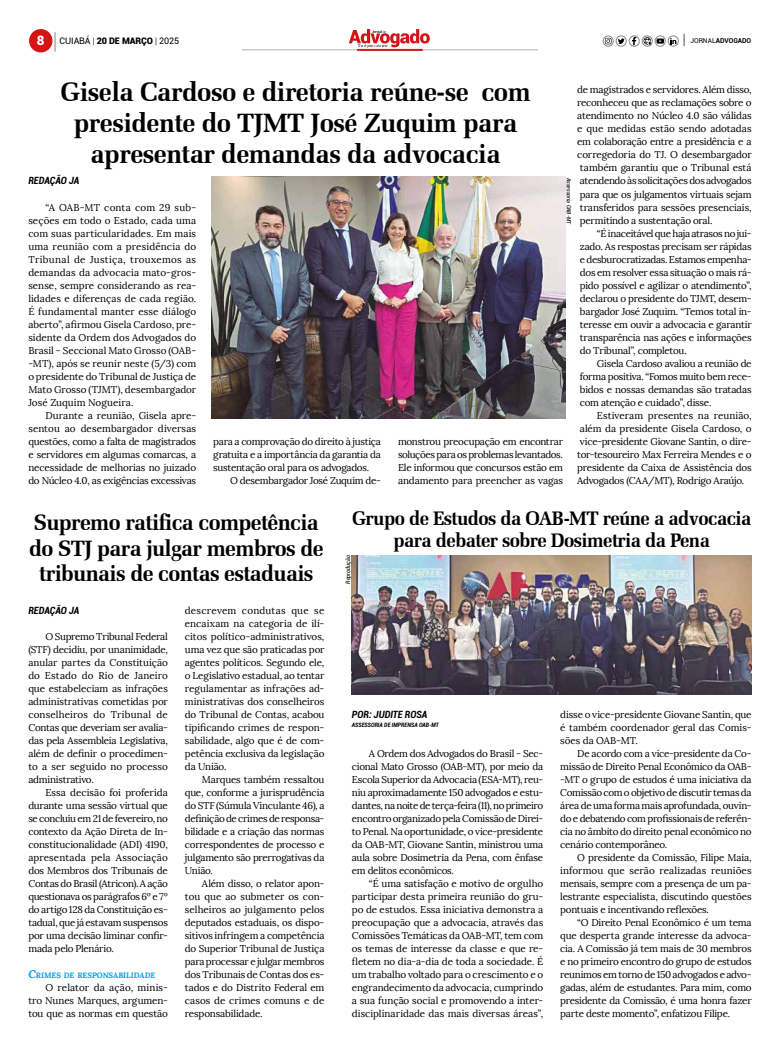
<style>
.page{position:relative;width:780px;height:1049px;background:#fff}
.page>*{position:absolute;margin:0;border:0;box-sizing:border-box;transform-origin:0 0}
.t1{font:700 26.6px/31.2px "Zapf Elliptical 711 BT";letter-spacing:-.02em;color:#000;text-align:center}
.t2{font:700 22.3px/25.6px "Zapf Elliptical 711 BT";letter-spacing:-.03em;color:#000;text-align:center}
.t3{font:700 19.6px/22.5px "Zapf Elliptical 711 BT";letter-spacing:-.03em;color:#000;text-align:center;scale:.96 1}
.t4{font:italic 700 condensed 10px "Roboto";color:#000}
.t5{font:9.9px/13px "Lora";letter-spacing:-.02em;color:#000;text-align:justify}
.t6{font:9px "Roboto";letter-spacing:-.01em;color:#000}
.t7{font:italic 700 7.7px "Lora";color:#009fe3}
.t8{font:700 6.7px "Roboto";color:#000}
.t9{font:italic 700 condensed 6px "Roboto";color:#000}
.t10{font:italic condensed 6px "Roboto";color:#000}
.s1{font-weight:900;font-size:13px;color:#fff}
.s2{font-weight:300}
.s3{font-weight:900}
.s4{font-weight:400;font-size:14.2px}
.s5{font-weight:400}
.s6{font-size:11px}
</style>
<div class="page">
<hr style="left:242px;top:50px;width:296px;height:1px;background:#b3b2b2">
<div style="left:29px;top:29px;width:23px;height:23px;background:#d51317;border-radius:50%"></div>
<svg style="left:55px;top:32px;width:1px;height:20px"></svg>
<div style="left:357px;top:49px;width:66px;height:2px;border:1px solid #d51317"></div>
<svg style="left:632px;top:38px;width:4px;height:7px"></svg>
<div style="left:628px;top:36px;width:11px;height:11px;border:1px solid #878787;border-radius:5px"></div>
<div style="left:641px;top:36px;width:11px;height:11px;border:1px solid #878787;border-radius:5px"></div>
<div style="left:615px;top:36px;width:11px;height:11px;border:1px solid #878787;border-radius:5px"></div>
<svg style="left:618px;top:38px;width:6px;height:6px"></svg>
<div style="left:602px;top:36px;width:11px;height:11px;border:1px solid #878787;border-radius:5px"></div>
<svg style="left:605px;top:38px;width:6px;height:6px"></svg>
<div style="left:654px;top:36px;width:11px;height:11px;border:1px solid #878787;border-radius:5px"></div>
<svg style="left:643px;top:37px;width:21px;height:9px"></svg>
<div style="left:668px;top:36px;width:10px;height:11px;border:1px solid #878787;border-radius:5px"></div>
<svg style="left:670px;top:38px;width:6px;height:6px"></svg>
<svg style="left:349px;top:29px;width:81px;height:19px"></svg>
<img style="left:211px;top:176px;width:354px;height:243px">
<img style="left:352px;top:555px;width:399px;height:139px">
<p class="t6" style="left:37px;top:34px;width:144px"><span class="s1">8</span> CUIABÁ <span class="s2">|</span> <span class="s3">20 DE MARÇO</span> <span class="s2">|</span> 2025</p>
<p class="t8" style="left:683px;top:36px;width:69px"><span class="s4">|</span> <span class="s5">JORNAL</span>ADVOGADO</p>
<h1 class="t1" style="left:60px;top:76px;width:472px">Gisela Cardoso e diretoria reúne-se com presidente do TJMT José Zuquim para apresentar demandas da advocacia</h1>
<p class="t5" style="left:577px;top:83px;width:176px">de magistrados e servidores. Além disso, reconheceu que as reclamações sobre o atendimento no Núcleo 4.0 são válidas e que medidas estão sendo adotadas em colaboração entre a presidência e a corregedoria do TJ. O desembargador também garantiu que o Tribunal está atendendo às solicitações dos advogados para que os julgamentos virtuais sejam transferidos para sessões presenciais, permitindo a sustentação oral.</p>
<p class="t5" style="left:580px;top:227px;width:173px;text-indent:17px">“É inaceitável que haja atrasos no jui&shy;zado. As respostas precisam ser rápidas e desburocratizadas. Estamos empenha&shy;dos em resolver essa situação o mais rá&shy;pido possível e agilizar o atendimento”, declarou o presidente do TJMT, desem&shy;bargador José Zuquim. “Temos total in&shy;teresse em ouvir a advocacia e garantir transparência nas ações e informações do Tribunal”, completou.</p>
<p class="t5" style="left:580px;top:357px;width:173px;text-indent:17px">Gisela Cardoso avaliou a reunião de forma positiva. “Fomos muito bem rece&shy;bidos e nossas demandas são tratadas com atenção e cuidado”, disse.</p>
<p class="t5" style="left:577px;top:409px;width:176px;text-indent:20px">Estiveram presentes na reunião, além da presidente Gisela Cardoso, o vice-presidente Giovane Santin, o dire&shy;tor-tesoureiro Max Ferreira Mendes e o presidente da Caixa de Assistência dos Advogados (CAA/MT), Rodrigo Araújo.</p>
<p class="t4" style="left:28px;top:174px;width:53px">REDAÇÃO JA</p>
<p class="t5" style="left:28px;top:201px;width:169px;text-indent:17px">“A OAB-MT conta com 29 sub&shy;seções em todo o Estado, cada uma com suas particularidades. Em mais uma reunião com a presidência do Tribunal de Justiça, trouxemos as demandas da advocacia mato-gros&shy;sense, sempre considerando as rea&shy;lidades e diferenças de cada região.<br>É fundamental manter esse diálogo aberto”, afirmou Gisela Cardoso, pre&shy;sidente da Ordem dos Advogados do Brasil - Seccional Mato Grosso (OAB--MT), após se reunir neste (5/3) com o presidente do Tribunal de Justiça de Mato Grosso (TJMT), desembargador José Zuquim Nogueira.</p>
<p class="t5" style="left:28px;top:409px;width:169px;text-indent:17px">Durante a reunião, Gisela apre&shy;sentou ao desembargador diversas questões, como a falta de magistrados e servidores em algumas comarcas, a necessidade de melhorias no juizado do Núcleo 4.0, as exigências excessivas</p>
<p class="t10" style="left:573px;top:178px;width:49px;rotate:90deg">Assessoria OAB-MT</p>
<p class="t5" style="left:213px;top:435px;width:169px">para a comprovação do direito à justiça gratuita e a importância da garantia da sustentação oral para os advogados.</p>
<p class="t5" style="left:230px;top:474px;width:152px">O desembargador José Zuquim de-</p>
<p class="t5" style="left:398px;top:435px;width:166px">monstrou preocupação em encontrar soluções para os problemas levantados.<br>Ele informou que concursos estão em andamento para preencher as vagas</p>
<h3 class="t3" style="left:352px;top:507px;width:417px">Grupo de Estudos da OAB-MT reúne a advocacia para debater sobre Dosimetria da Pena</h3>
<h2 class="t2" style="left:29px;top:509px;width:296px">Supremo ratifica competência do STJ para julgar membros de tribunais de contas estaduais</h2>
<p class="t10" style="left:344px;top:583px;width:30px;rotate:-90deg">Reprodução</p>
<p class="t4" style="left:28px;top:603px;width:53px">REDAÇÃO JA</p>
<p class="t5" style="left:28px;top:630px;width:141px;text-indent:17px">O Supremo Tribunal Federal (STF) decidiu, por unanimidade, anular partes da Constituição do Estado do Rio de Janeiro que estabeleciam as infrações administrativas cometidas por conselheiros do Tribunal de Contas que deveriam ser avalia&shy;das pela Assembleia Legislativa, além de definir o procedimen&shy;to a ser seguido no processo administrativo.</p>
<p class="t5" style="left:28px;top:786px;width:141px;text-indent:17px">Essa decisão foi proferida durante uma sessão virtual que se concluiu em 21 de fevereiro, no contexto da Ação Direta de In&shy;constitucionalidade (ADI) 4190, apresentada pela Associação dos Membros dos Tribunais de Contas do Brasil (Atricon). A ação questionava os parágrafos 6º e 7º do artigo 128 da Constituição es&shy;tadual, que já estavam suspensos por uma decisão liminar confir&shy;mada pelo Plenário.</p>
<p class="t7" style="left:28px;top:970px;width:128px"><span class="s6">C</span>RIMES DE RESPONSABILIDADE</p>
<p class="t5" style="left:28px;top:981px;width:141px;text-indent:17px">O relator da ação, minis&shy;tro Nunes Marques, argumen&shy;tou que as normas em questão</p>
<p class="t5" style="left:185px;top:604px;width:141px">descrevem condutas que se encaixam na categoria de ilí&shy;citos político-administrativos, uma vez que são praticadas por agentes políticos. Segundo ele, o Legislativo estadual, ao tentar regulamentar as infrações ad&shy;ministrativas dos conselheiros do Tribunal de Contas, acabou tipificando crimes de respon&shy;sabilidade, algo que é de com&shy;petência exclusiva da legislação da União.</p>
<p class="t5" style="left:185px;top:773px;width:141px;text-indent:17px">Marques também ressaltou que, conforme a jurisprudência do STF (Súmula Vinculante 46), a definição de crimes de responsa&shy;bilidade e a criação das normas correspondentes de processo e julgamento são prerrogativas da União.</p>
<p class="t5" style="left:185px;top:877px;width:141px;text-indent:17px">Além disso, o relator apon&shy;tou que ao submeter os con&shy;selheiros ao julgamento pelos deputados estaduais, os dispo&shy;sitivos infringem a competência do Superior Tribunal de Justiça para processar e julgar membros dos Tribunais de Contas dos es&shy;tados e do Distrito Federal em casos de crimes comuns e de responsabilidade.</p>
<p class="t4" style="left:352px;top:707px;width:77px">POR: JUDITE ROSA</p>
<p class="t9" style="left:352px;top:721px;width:88px">ASSESSORIA DE IMPRENSA OAB-MT</p>
<p class="t5" style="left:352px;top:747px;width:193px;text-indent:17px">A Ordem dos Advogados do Brasil - Sec&shy;cional Mato Grosso (OAB-MT), por meio da Escola Superior da Advocacia (ESA-MT), reu&shy;niu aproximadamente 150 advogados e estu&shy;dantes, na noite de terça-feira (11), no primeiro encontro organizado pela Comissão de Direi&shy;to Penal. Na oportunidade, o vice-presidente da OAB-MT, Giovane Santin, ministrou uma aula sobre Dosimetria da Pena, com ênfase em delitos econômicos.</p>
<p class="t5" style="left:352px;top:877px;width:193px;text-indent:17px">“É uma satisfação e motivo de orgulho participar desta primeira reunião do gru&shy;po de estudos. Essa iniciativa demonstra a preocupação que a advocacia, através das Comissões Temáticas da OAB-MT, tem com os temas de interesse da classe e que re&shy;fletem no dia-a-dia de toda a sociedade. É um trabalho voltado para o crescimento e o engrandecimento da advocacia, cumprindo a sua função social e promovendo a inter&shy;disciplinaridade das mais diversas áreas”,</p>
<p class="t5" style="left:560px;top:708px;width:193px">disse o vice-presidente Giovane Santin, que é também coordenador geral das Comis&shy;sões da OAB-MT.</p>
<p class="t5" style="left:560px;top:747px;width:193px;text-indent:17px">De acordo com a vice-presidente da Co&shy;missão de Direito Penal Econômico da OAB--MT o grupo de estudos é uma iniciativa da Comissão com o objetivo de discutir temas da área de uma forma mais aprofundada, ouvin&shy;do e debatendo com profissionais de referên&shy;cia no âmbito do direito penal econômico no cenário contemporâneo.</p>
<p class="t5" style="left:560px;top:851px;width:193px;text-indent:17px">O presidente da Comissão, Filipe Maia, informou que serão realizadas reuniões mensais, sempre com a presença de um pa&shy;lestrante especialista, discutindo questões pontuais e incentivando reflexões.</p>
<p class="t5" style="left:560px;top:916px;width:193px;text-indent:17px">“O Direito Penal Econômico é um tema que desperta grande interesse da advoca&shy;cia. A Comissão já tem mais de 30 membros e no primeiro encontro do grupo de estudos reunimos em torno de 150 advogados e advo&shy;gadas, além de estudantes. Para mim, como presidente da Comissão, é uma honra fazer parte deste momento”, enfatizou Filipe.</p>
</div>
